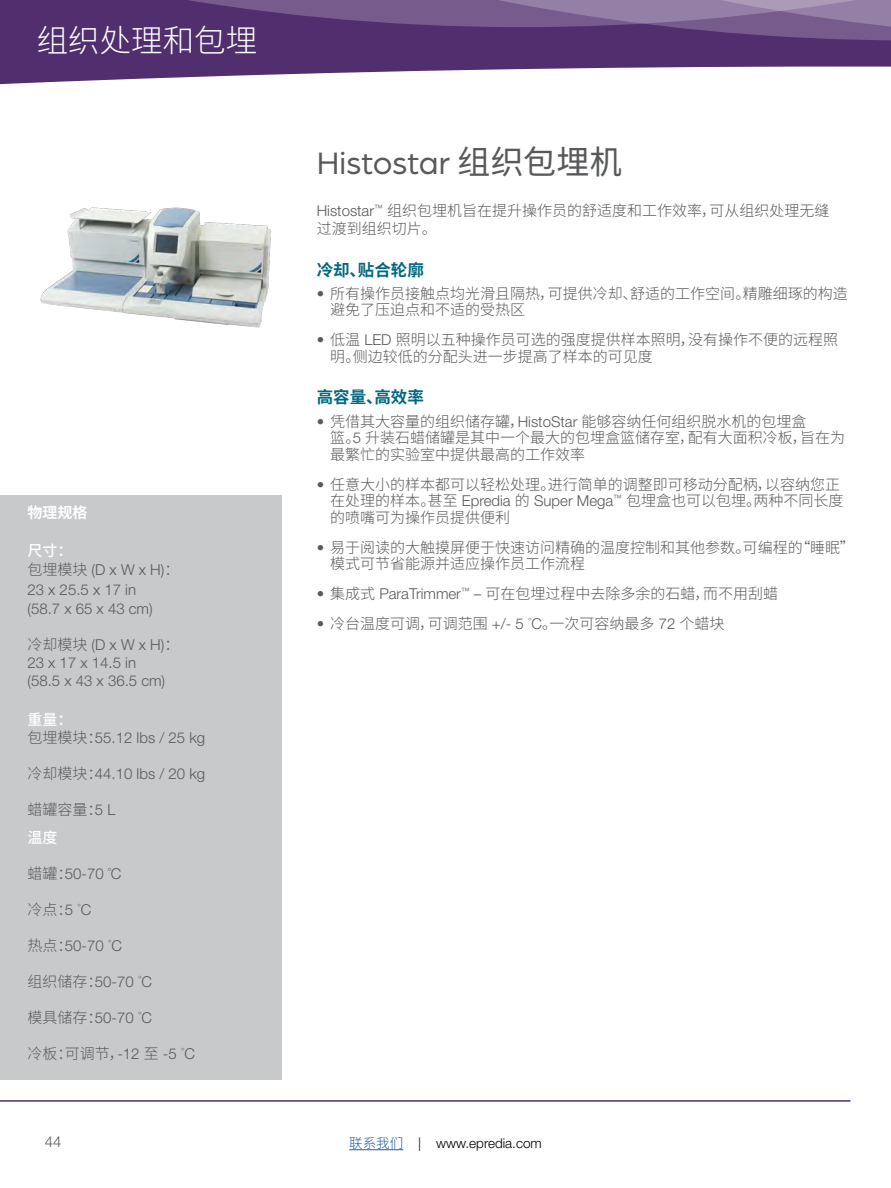
<style>
.page{position:relative;width:891px;height:1188px;background:#fff}
.page>*{position:absolute;margin:0;border:0;box-sizing:border-box;transform-origin:0 0}
.t1{font:33px "Arboria";letter-spacing:-.005em;color:#58595b}
.t2{font:300 31.5px "Noto Sans CJ Ksc";color:#fff}
.t3{font:700 16.5px "Noto Sans CJ Ksc";color:#006880}
.t4{font:300 15px/16.5px "Noto Sans CJ Ksc";color:#58595b}
.t5{font:300 15px/19.5px "Helvetica Neue LT Std";color:#58595b}
.t6{font:500 15px "Noto Sans CJ Ksc";color:#fff}
.t7{font:700 15px "Noto Sans CJ Ksc";color:#fff}
.t8{font:300 13.5px "Helvetica Neue LT Std";color:#000}
.s1{font-family:"Noto Sans CJ Ksc"}
.s2{font-family:"Helvetica Neue LT Std"}
.s3{font-weight:500;color:#fff}
.s4{font-family:"Noto Sans CJ Ksc";color:#215e9e}
</style>
<div class="page">
<hr style="left:349px;top:1149px;width:54px;height:1px;background:#215e9e">
<hr style="left:0;top:1100px;width:850px;height:2px;background:#512e6d">
<div style="left:0;top:0;width:891px;height:102px;background:#512e6d"></div>
<svg style="left:0;top:67px;width:891px;height:35px;background:#e5e0e9"></svg>
<svg style="left:188px;top:0;width:703px;height:40px"></svg>
<div style="left:0;top:496px;width:282px;height:584px;background:#c8c9cb"></div>
<img style="left:40px;top:207px;width:231px;height:121px">
<h2 class="t2" style="left:37px;top:23px;width:222px">组织处理和包埋</h2>
<p class="t7" style="left:27px;top:504px;width:61px">物理规格</p>
<p class="t6" style="left:27px;top:542px;width:46px">尺寸：</p>
<p class="t5" style="left:27px;top:560px;width:153px"><span class="s1">包埋模块</span> (D x W x H)<span class="s1">：<br></span>23 x 25.5 x 17 in<br>(58.7 x 65 x 43 cm)</p>
<p class="t5" style="left:27px;top:636px;width:153px;line-height:18px"><span class="s1">冷却模块</span> (D x W x H)<span class="s1">：<br></span>23 x 17 x 14.5 in<br>(58.5 x 43 x 36.5 cm)</p>
<p class="t6" style="left:27px;top:711px;width:46px">重量：</p>
<p class="t5" style="left:27px;top:728px;width:179px"><span class="s1">包埋模块：</span>55.12 lbs / 25 kg</p>
<p class="t5" style="left:27px;top:764px;width:179px"><span class="s1">冷却模块：</span>44.10 lbs / 20 kg</p>
<p class="t4" style="left:27px;top:796px;width:90px;line-height:28px">蜡罐容量：<span class="s2">5 L</span><span class="s3">温度</span></p>
<p class="t5" style="left:27px;top:864px;width:96px"><span class="s1">蜡罐：</span>50-70 <sup>º</sup>C</p>
<p class="t4" style="left:27px;top:902px;width:66px">冷点：<span class="s2">5</span> <sup>°</sup><span class="s2">C</span></p>
<p class="t5" style="left:27px;top:936px;width:96px"><span class="s1">热点：</span>50-70 <sup>°</sup>C</p>
<p class="t5" style="left:27px;top:972px;width:126px"><span class="s1">组织储存：</span>50-70 <sup>°</sup>C</p>
<p class="t5" style="left:27px;top:1008px;width:126px"><span class="s1">模具储存：</span>50-70 <sup>°</sup>C</p>
<p class="t4" style="left:27px;top:1046px;width:169px">冷板：可调节，<span class="s2">-12</span> 至 <span class="s2">-5</span> <sup>°</sup><span class="s2">C</span></p>
<h1 class="t1" style="left:317px;top:141px;width:307px">Histostar <span class="s1">组织包埋机</span></h1>
<p class="t4" style="left:317px;top:202px;width:514px;line-height:18px"><span class="s2">Histostar</span><sup>™</sup> 组织包埋机旨在提升操作员的舒适度和工作效率，可从组织处理无缝过渡到组织切片。</p>
<p class="t3" style="left:317px;top:260px;width:109px">冷却、贴合轮廓</p>
<p class="t4" style="left:330px;top:285px;width:519px;text-indent:-14px"><span class="s2">•</span> 所有操作员接触点均光滑且隔热，可提供冷却、舒适的工作空间。精雕细琢的构造避免了压迫点和不适的受热区</p>
<p class="t4" style="left:330px;top:332px;width:510px;text-indent:-14px"><span class="s2">•</span> 低温 <span class="s2">LED</span> 照明以五种操作员可选的强度提供样本照明，没有操作不便的远程照明。侧边较低的分配头进一步提高了样本的可见度</p>
<p class="t3" style="left:317px;top:388px;width:109px">高容量、高效率</p>
<p class="t4" style="left:330px;top:413px;width:517px;text-indent:-14px"><span class="s2">•</span> 凭借其大容量的组织储存罐，<span class="s2">HistoStar</span> 能够容纳任何组织脱水机的包埋盒<br>篮。<span class="s2">5</span> 升装石蜡储罐是其中一个最大的包埋盒篮储存室，配有大面积冷板，旨在为最繁忙的实验室中提供最高的工作效率</p>
<p class="t4" style="left:330px;top:476px;width:515px;text-indent:-14px"><span class="s2">•</span> 任意大小的样本都可以轻松处理。进行简单的调整即可移动分配柄，以容纳您正在处理的样本。甚至 <span class="s2">Epredia</span> 的 <span class="s2">Super Mega</span><sup>™</sup> 包埋盒也可以包埋。两种不同长度的喷嘴可为操作员提供便利</p>
<p class="t4" style="left:330px;top:539px;width:526px;text-indent:-14px"><span class="s2">•</span> 易于阅读的大触摸屏便于快速访问精确的温度控制和其他参数。可编程的“睡眠”模式可节省能源并适应操作员工作流程</p>
<p class="t4" style="left:317px;top:586px;width:463px"><span class="s2">•</span> 集成式 <span class="s2">ParaTrimmer</span><sup>™</sup> <span class="s2">–</span> 可在包埋过程中去除多余的石蜡，而不用刮蜡</p>
<p class="t4" style="left:317px;top:616px;width:409px"><span class="s2">•</span> 冷台温度可调，可调范围 <span class="s2">+/- 5</span> <sup>°</sup><span class="s2">C</span>。一次可容纳最多 <span class="s2">72</span> 个蜡块</p>
<p class="t5" style="left:45px;top:1131px;width:18px">44</p>
<p class="t8" style="left:349px;top:1135px;width:194px"><span class="s4">联系我们</span> | www.epredia.com</p>
</div>
